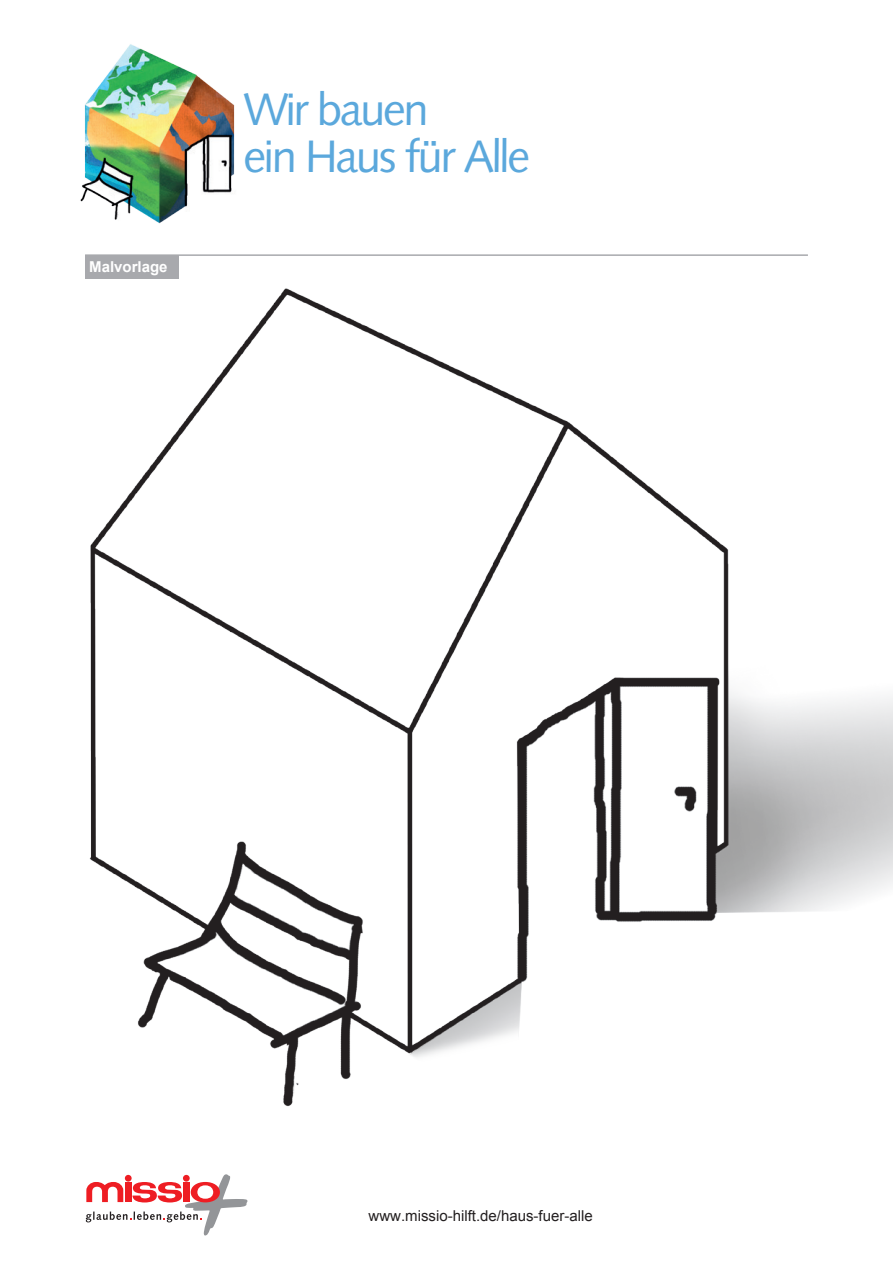
<style>
.page{position:relative;width:893px;height:1263px;background:#fff}
.page>*{position:absolute;margin:0;border:0;box-sizing:border-box;transform-origin:0 0}
.t1{font:45.45px "Syntax";letter-spacing:-.05em;color:#5ba8dc}
.t2{font:15px "Arial";color:#231f20}
.t3{font:700 15px "Arial";color:#fff}
</style>
<div class="page">
<div style="left:85px;top:255px;width:94px;height:24px;background:#a8a9ad"></div>
<svg style="left:86px;top:1174px;width:161px;height:61px"></svg>
<img style="left:80px;top:44px;width:155px;height:180px">
<hr style="left:85px;top:254px;width:723px;height:2px;background:#a8a9ad">
<img style="left:89px;top:288px;width:804px;height:819px">
<p class="t3" style="left:89px;top:256px;width:80px">Malvorlage</p>
<p class="t1" style="left:243px;top:83px;width:187px">Wir bauen</p>
<p class="t1" style="left:243px;top:129px;width:288px">ein Haus für Alle</p>
<p class="t2" style="left:369px;top:1206px;width:226px">www.missio-hilft.de/haus-fuer-alle</p>
</div>
